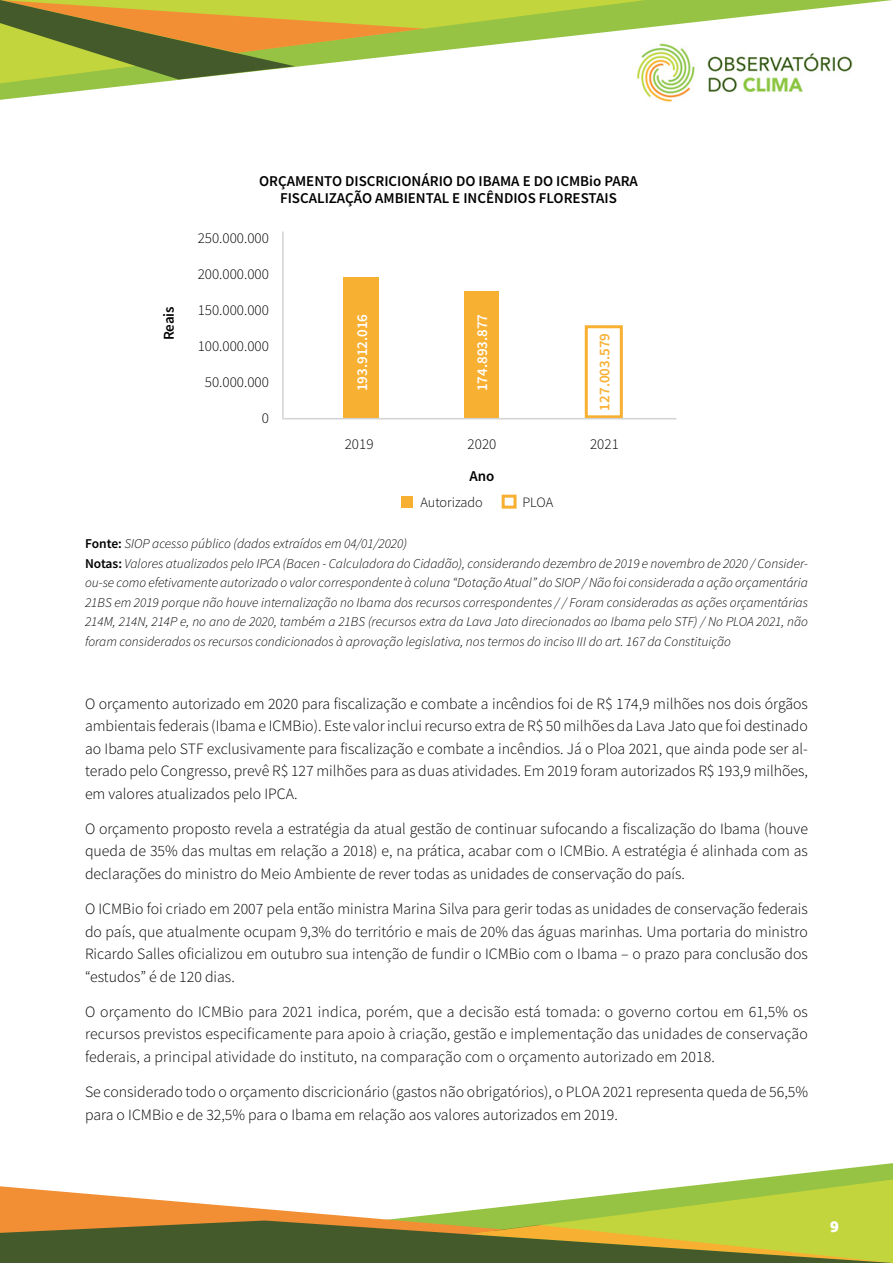
<style>
.page{position:relative;width:893px;height:1263px;background:#fff}
.page>*{position:absolute;margin:0;border:0;box-sizing:border-box;transform-origin:0 0}
.t1{font:300 15.75px/22.5px "Source Sans Pro";color:#000;text-align:justify}
.t2{font:600 15px/16.5px "Source Sans Pro";color:#000;text-align:center}
.t3{font:300 15px "Source Sans Pro";color:#000}
.t4{font:600 15px "Source Sans Pro";color:#fff}
.t5{font:600 15px "Source Sans Pro";color:#f8b033}
.t6{font:800 15px "Open Sans";color:#fff}
.t7{font:300 14.25px "Source Sans Pro";color:#000}
.t8{font:italic 300 13.5px/19.5px "Source Sans Pro";color:#000}
.s1{font-weight:600;font-style:normal}
</style>
<div class="page">
<svg style="left:0;top:0;width:892px;height:100px"></svg>
<svg style="left:0;top:0;width:646px;height:83px"></svg>
<svg style="left:0;top:0;width:424px;height:80px;background:#afa94a"></svg>
<svg style="left:752px;top:1163px;width:141px;height:16px"></svg>
<svg style="left:0;top:1186px;width:247px;height:34px;fill:#f28f35"></svg>
<svg style="left:247px;top:1179px;width:646px;height:41px"></svg>
<svg style="left:0;top:1220px;width:893px;height:43px;background:#7d8230"></svg>
<div style="left:401px;top:496px;width:12px;height:11px;background:#f8b033"></div>
<div style="left:502px;top:495px;width:15px;height:14px;border:3px solid #f8b033"></div>
<div style="left:464px;top:291px;width:34px;height:128px;background:#f8b033"></div>
<div style="left:585px;top:325px;width:38px;height:93px;border:3px solid #f8b033"></div>
<div style="left:343px;top:278px;width:35px;height:141px;background:#f8b033"></div>
<hr style="left:284px;top:418px;width:392px;height:1px;background:#d1d3d4">
<hr style="left:282px;top:231px;width:2px;height:188px;background:#d1d3d4">
<p class="t2" style="left:160px;top:340px;width:36px;rotate:-90deg">Reais</p>
<p class="t2" style="left:259px;top:173px;width:380px">ORÇAMENTO DISCRICIONÁRIO DO IBAMA E DO ICMBio PARA<br>FISCALIZAÇÃO AMBIENTAL E INCÊNDIOS FLORESTAIS</p>
<p class="t3" style="left:198px;top:229px;width:73px">250.000.000</p>
<p class="t3" style="left:198px;top:265px;width:73px">200.000.000</p>
<p class="t3" style="left:198px;top:301px;width:73px">150.000.000</p>
<p class="t3" style="left:198px;top:337px;width:73px">100.000.000</p>
<p class="t3" style="left:205px;top:373px;width:66px">50.000.000</p>
<p class="t3" style="left:262px;top:409px;width:9px">0</p>
<p class="t4" style="left:352px;top:391px;width:79px;rotate:-90deg">193.912.016</p>
<p class="t4" style="left:472px;top:391px;width:79px;rotate:-90deg">174.893.877</p>
<p class="t5" style="left:595px;top:411px;width:79px;rotate:-90deg">127.003.579</p>
<p class="t3" style="left:345px;top:434px;width:30px">2019</p>
<p class="t3" style="left:468px;top:434px;width:30px">2020</p>
<p class="t3" style="left:590px;top:434px;width:30px">2021</p>
<p class="t2" style="left:469px;top:467px;width:27px">Ano</p>
<p class="t7" style="left:420px;top:493px;width:64px">Autorizado</p>
<p class="t7" style="left:522px;top:493px;width:32px">PLOA</p>
<p class="t8" style="left:85px;top:534px;width:724px"><span class="s1">Fonte:</span> SIOP acesso público (dados extraídos em 04/01/2020)<br><span class="s1">Notas:</span> Valores atualizados pelo IPCA (Bacen - Calculadora do Cidadão), considerando dezembro de 2019 e novembro de 2020 / Consider&shy;ou-se como efetivamente autorizado o valor correspondente à coluna “Dotação Atual” do SIOP / Não foi considerada a ação orçamentária 21BS em 2019 porque não houve internalização no Ibama dos recursos correspondentes / / Foram consideradas as ações orçamentárias 214M, 214N, 214P e, no ano de 2020, também a 21BS (recursos extra da Lava Jato direcionados ao Ibama pelo STF) / No PLOA 2021, não foram considerados os recursos condicionados à aprovação legislativa, nos termos do inciso III do art. 167 da Constituição</p>
<p class="t1" style="left:85px;top:692px;width:724px">O orçamento autorizado em 2020 para fiscalização e combate a incêndios foi de R$ 174,9 milhões nos dois órgãos ambientais federais (Ibama e ICMBio). Este valor inclui recurso extra de R$ 50 milhões da Lava Jato que foi destinado ao Ibama pelo STF exclusivamente para fiscalização e combate a incêndios. Já o Ploa 2021, que ainda pode ser al&shy;terado pelo Congresso, prevê R$ 127 milhões para as duas atividades. Em 2019 foram autorizados R$ 193,9 milhões, em valores atualizados pelo IPCA.</p>
<p class="t1" style="left:85px;top:817px;width:724px">O orçamento proposto revela a estratégia da atual gestão de continuar sufocando a fiscalização do Ibama (houve queda de 35% das multas em relação a 2018) e, na prática, acabar com o ICMBio. A estratégia é alinhada com as declarações do ministro do Meio Ambiente de rever todas as unidades de conservação do país.</p>
<p class="t1" style="left:85px;top:898px;width:724px">O ICMBio foi criado em 2007 pela então ministra Marina Silva para gerir todas as unidades de conservação federais do país, que atualmente ocupam 9,3% do território e mais de 20% das águas marinhas. Uma portaria do ministro Ricardo Salles oficializou em outubro sua intenção de fundir o ICMBio com o Ibama – o prazo para conclusão dos “estudos” é de 120 dias.</p>
<p class="t1" style="left:85px;top:1000px;width:724px">O orçamento do ICMBio para 2021 indica, porém, que a decisão está tomada: o governo cortou em 61,5% os recursos previstos especificamente para apoio à criação, gestão e implementação das unidades de conservação federais, a principal atividade do instituto, na comparação com o orçamento autorizado em 2018.</p>
<p class="t1" style="left:85px;top:1081px;width:724px">Se considerado todo o orçamento discricionário (gastos não obrigatórios), o PLOA 2021 representa queda de 56,5% para o ICMBio e de 32,5% para o Ibama em relação aos valores autorizados em 2019.</p>
<p class="t6" style="left:830px;top:1215px;width:10px">9</p>
</div>
